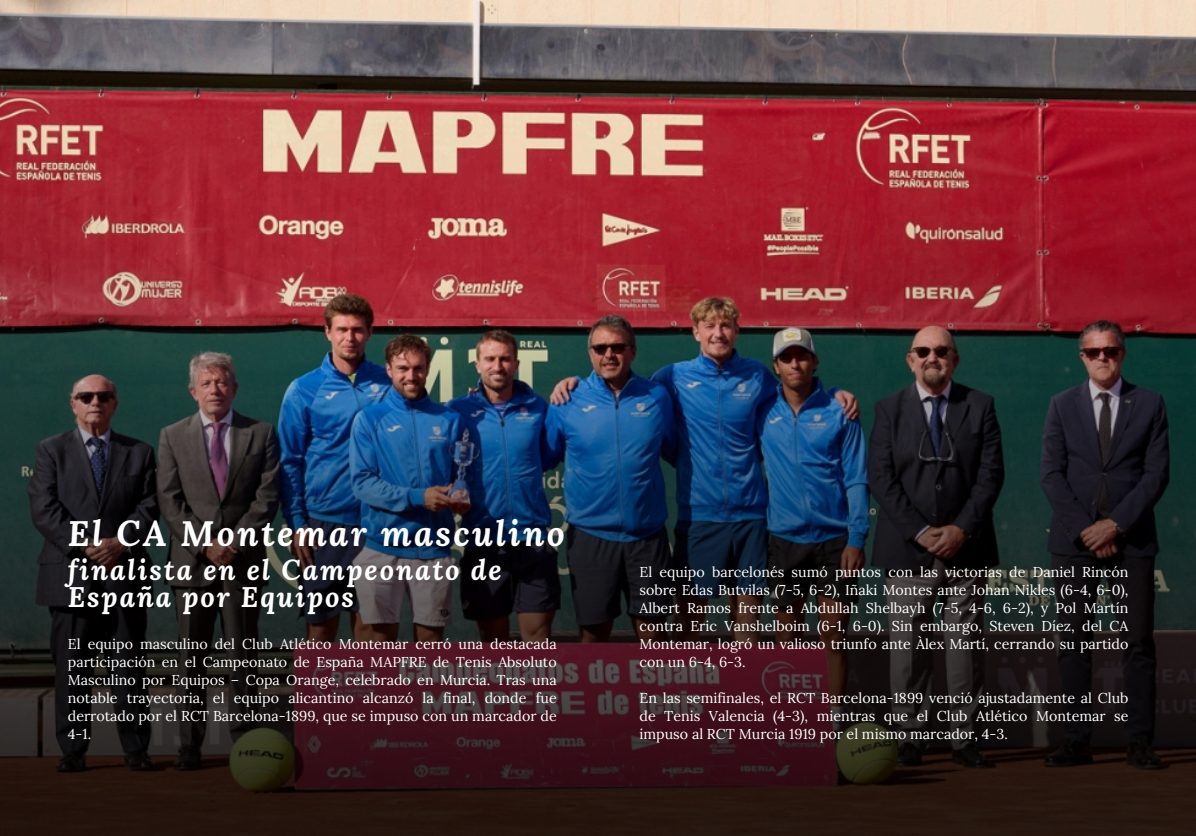
<style>
.page{position:relative;width:1196px;height:836px;background:#fff}
.page>*{position:absolute;margin:0;border:0;box-sizing:border-box;transform-origin:0 0}
.t1{font:italic 700 35.1px "Lora";letter-spacing:.065em;color:#fff}
.t2{font:italic 700 28.1px/27px "Lora";letter-spacing:.065em;color:#fff}
.t3{font:14.2px/18px "Lora";color:#fff;text-align:justify}
</style>
<div class="page">
<img style="left:0;top:0;width:1196px;height:55px">
<img style="left:0;top:55px;width:1196px;height:780px">
<p class="t1" style="left:68px;top:509px;width:498px">El CA Montemar masculino</p>
<p class="t2" style="left:68px;top:555px;width:435px">finalista en el Campeonato de<br>España por Equipos</p>
<p class="t3" style="left:68px;top:634px;width:490px">El equipo masculino del Club Atlético Montemar cerró una destacada participación en el Campeonato de España MAPFRE de Tenis Absoluto Masculino por Equipos – Copa Orange, celebrado en Murcia. Tras una notable trayectoria, el equipo alicantino alcanzó la final, donde fue derrotado por el RCT Barcelona-1899, que se impuso con un marcador de 4-1.</p>
<h1 class="t3" style="left:639px;top:562px;width:490px">El equipo barcelonés sumó puntos con las victorias de Daniel Rincón sobre Edas Butvilas (7-5, 6-2), Iñaki Montes ante Johan Nikles (6-4, 6-0), Albert Ramos frente a Abdullah Shelbayh (7-5, 4-6, 6-2), y Pol Martín contra Eric Vanshelboim (6-1, 6-0). Sin embargo, Steven Díez, del CA Montemar, logró un valioso triunfo ante Àlex Martí, cerrando su partido con un 6-4, 6-3.</h1>
<h2 class="t3" style="left:639px;top:688px;width:490px">En las semifinales, el RCT Barcelona-1899 venció ajustadamente al Club de Tenis Valencia (4-3), mientras que el Club Atlético Montemar se impuso al RCT Murcia 1919 por el mismo marcador, 4-3.</h2>
</div>
